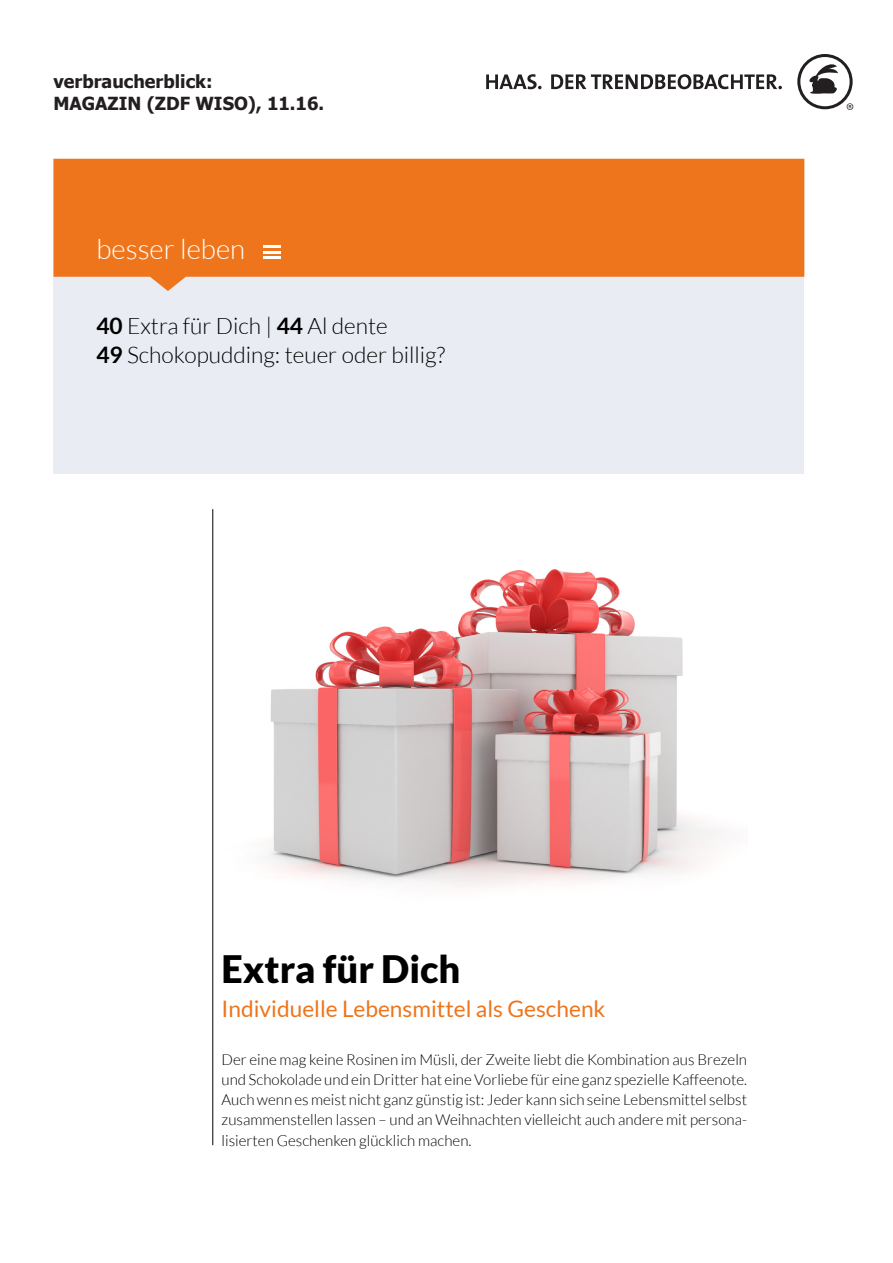
<style>
.page{position:relative;width:893px;height:1263px;background:#fff}
.page>*{position:absolute;margin:0;border:0;box-sizing:border-box;transform-origin:0 0}
.t1{font:900 37.8px "Lato";color:#000}
.t2{font:300 27.75px "Lato";color:#fff}
.t3{font:300 22.65px/29px "Lato";color:#000}
.t4{font:22.65px "Lato";color:#ee751c}
.t5{font:700 18px "Tahoma";color:#231f20}
.t6{font:300 15.15px/20.2px "Lato";color:#000;text-align:justify}
.s1{font-weight:700}
</style>
<div class="page">
<svg style="left:486px;top:74px;width:55px;height:15px"></svg>
<svg style="left:551px;top:74px;width:231px;height:15px"></svg>
<svg style="left:797px;top:54px;width:56px;height:56px"></svg>
<div style="left:54px;top:159px;width:750px;height:314px;background:#e9ecf2"></div>
<svg style="left:54px;top:159px;width:750px;height:132px;background:#ed8132"></svg>
<hr style="left:213px;top:509px;width:1px;height:636px;background:#000">
<img style="left:268px;top:569px;width:450px;height:318px">
<hr style="left:263px;top:245px;width:18px;height:3px;background:#fff">
<svg style="left:263px;top:251px;width:18px;height:2px"></svg>
<hr style="left:263px;top:256px;width:18px;height:3px;background:#fff">
<p class="t5" style="left:54px;top:69px;width:161px">verbraucherblick:</p>
<p class="t5" style="left:54px;top:91px;width:272px">MAGAZIN (ZDF WISO), 11.16.</p>
<p class="t2" style="left:96px;top:234px;width:150px">besser leben</p>
<p class="t3" style="left:96px;top:312px;width:350px"><span class="s1">40</span> Extra für Dich | <span class="s1">44</span> Al dente<br><span class="s1">49</span> Schokopudding: teuer oder billig?</p>
<p class="t1" style="left:222px;top:946px;width:240px">Extra für Dich</p>
<p class="t4" style="left:222px;top:996px;width:385px">Individuelle Lebensmittel als Geschenk</p>
<p class="t6" style="left:222px;top:1049px;width:527px">Der eine mag keine Rosinen im Müsli, der Zweite liebt die Kombination aus Brezeln und Schokolade und ein Dritter hat eine Vorliebe für eine ganz spezielle Kaffeenote.<br>Auch wenn es meist nicht ganz günstig ist: Jeder kann sich seine Lebensmittel selbst zusammenstellen lassen – und an Weihnachten vielleicht auch andere mit persona&shy;lisierten Geschenken glücklich machen.</p>
</div>
